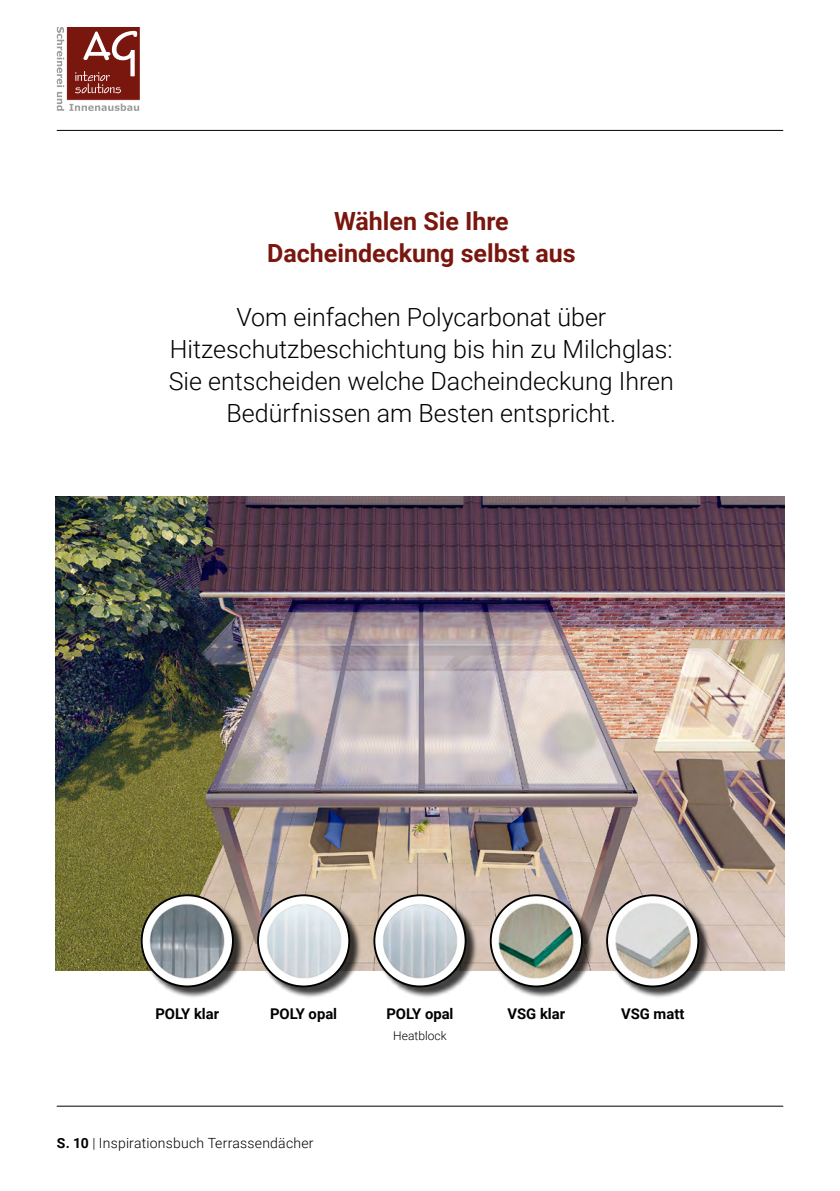
<style>
.page{position:relative;width:840px;height:1191px;background:#fff}
.page>*{position:absolute;margin:0;border:0;box-sizing:border-box;transform-origin:0 0}
.t1{font:300 25px/32px "Roboto";color:#000;text-align:center}
.t2{font:700 25px/32px "Roboto";color:#79160e;text-align:center}
.t3{font:700 14.8px "Roboto";color:#000}
.t4{font:300 14px "Roboto";letter-spacing:.015em;color:#000}
.t5{font:300 12px "Roboto";color:#000}
.s1{font-weight:700}
</style>
<div class="page">
<img style="left:55px;top:496px;width:729px;height:474px">
<div style="left:143px;top:896px;width:102px;height:102px;background:#000;opacity:.75"></div>
<img style="left:142px;top:895px;width:91px;height:91px;border-radius:46px">
<div style="left:141px;top:894px;width:93px;height:93px;border:2px solid #000;border-radius:50%"></div>
<div style="left:259px;top:896px;width:102px;height:102px;background:#000;opacity:.75"></div>
<img style="left:258px;top:895px;width:91px;height:91px;border-radius:46px">
<div style="left:257px;top:894px;width:93px;height:93px;border:2px solid #000;border-radius:50%"></div>
<div style="left:375px;top:896px;width:102px;height:102px;background:#000;opacity:.75"></div>
<img style="left:374px;top:895px;width:91px;height:91px;border-radius:46px">
<div style="left:373px;top:894px;width:93px;height:93px;border:2px solid #000;border-radius:50%"></div>
<div style="left:491px;top:896px;width:103px;height:102px;background:#000;opacity:.75"></div>
<img style="left:490px;top:895px;width:91px;height:91px;border-radius:46px">
<div style="left:489px;top:894px;width:93px;height:93px;border:2px solid #000;border-radius:50%"></div>
<div style="left:608px;top:896px;width:102px;height:102px;background:#000;opacity:.75"></div>
<img style="left:606px;top:895px;width:92px;height:91px;border-radius:46px">
<div style="left:605px;top:894px;width:93px;height:93px;border:2px solid #000;border-radius:50%"></div>
<hr style="left:57px;top:130px;width:725px;height:1px;background:#000">
<hr style="left:57px;top:1105px;width:725px;height:1px;background:#000">
<svg style="left:57px;top:27px;width:83px;height:84px"></svg>
<p class="t2" style="left:267px;top:204px;width:310px">Wählen Sie Ihre<br>Dacheindeckung selbst aus</p>
<p class="t1" style="left:169px;top:300px;width:506px">Vom einfachen Polycarbonat über Hitzeschutzbeschichtung bis hin zu Milchglas:<br>Sie entscheiden welche Dacheindeckung Ihren Bedürfnissen am Besten entspricht.</p>
<p class="t3" style="left:155px;top:1003px;width:65px">POLY klar</p>
<p class="t3" style="left:270px;top:1003px;width:69px">POLY opal</p>
<p class="t3" style="left:386px;top:1003px;width:69px">POLY opal</p>
<p class="t5" style="left:393px;top:1027px;width:55px">Heatblock</p>
<p class="t4" style="left:57px;top:1132px;width:258px"><span class="s1">S. 10</span> | Inspirationsbuch Terrassendächer</p>
<p class="t3" style="left:507px;top:1003px;width:59px">VSG klar</p>
<p class="t3" style="left:620px;top:1003px;width:65px">VSG matt</p>
</div>
